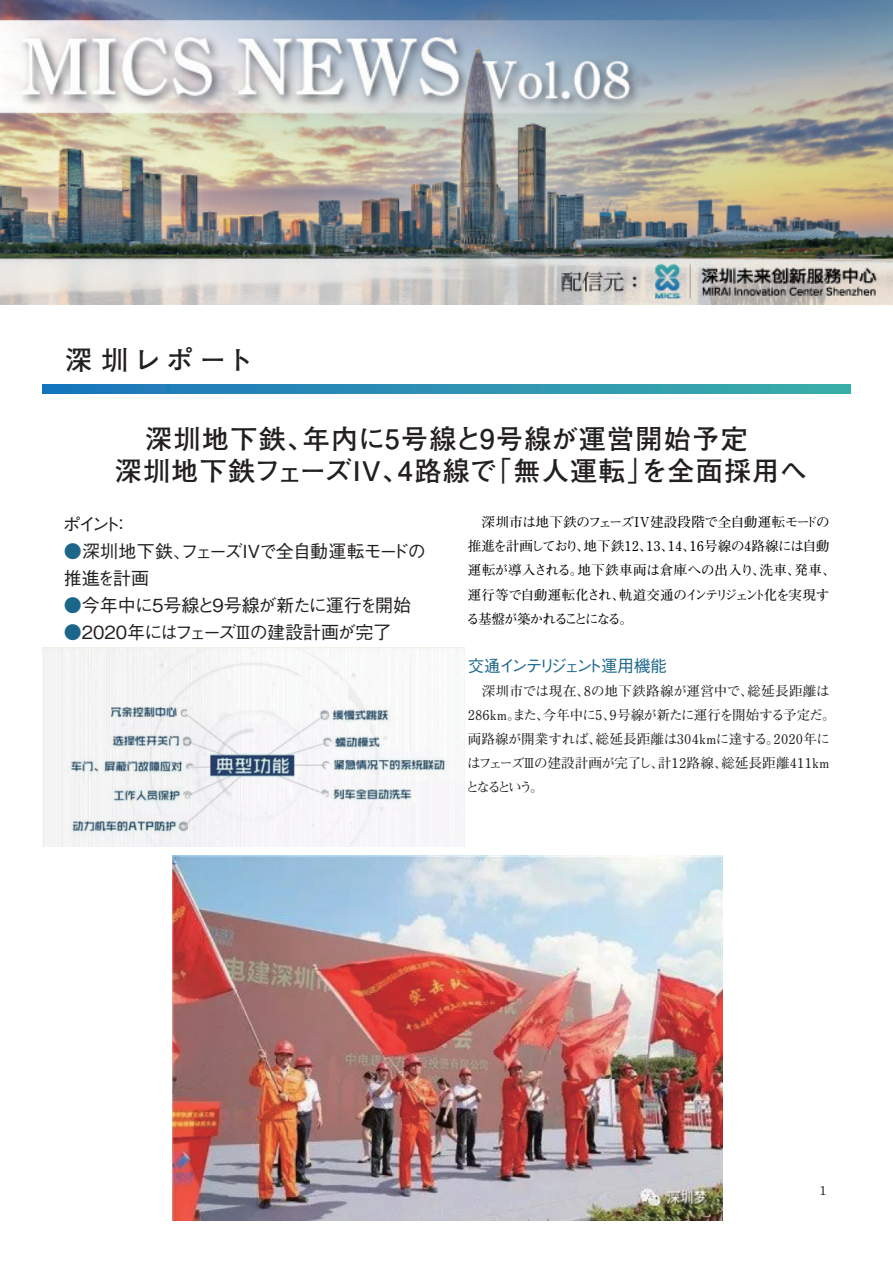
<style>
.page{position:relative;width:893px;height:1263px;background:#fff}
.page>*{position:absolute;margin:0;border:0;box-sizing:border-box;transform-origin:0 0}
.t1{font:700 27px/32.4px "Futo Go B101 Pr 6 N";letter-spacing:.05em;color:#231f20;text-align:center}
.t2{font:500 18px/27px "Gothic BBB Pr 6 N";letter-spacing:-.05em;color:#231f20}
.t3{font:500 18px "Gothic BBB Pr 6 N";letter-spacing:-.03em;color:#231f20}
.t4{font:500 16.5px "Gothic BBB Pr 6 N";letter-spacing:-.12em;color:#1c6689}
.t5{font:700 13.5px/24px "Futo Min A101 Pr 6 N";letter-spacing:-.025em;color:#000}
.t6{font:700 13.5px/24px "Futo Min A101 Pr 6 N";letter-spacing:.005em;color:#231f20}
.t7{font:700 12px "Futo Min A101 Pr 6 N";color:#231f20}
.s1{color:#1c6689}
</style>
<div class="page">
<svg style="left:43px;top:384px;width:807px;height:10px;background:#2b91b2"></svg>
<img style="left:0;top:0;width:893px;height:304px">
<img style="left:173px;top:855px;width:549px;height:365px">
<img style="left:43px;top:647px;width:421px;height:200px">
<h1 class="t1" style="left:65px;top:343px;width:190px">深 圳 レ ポ ー ト</h1>
<h1 class="t1" style="left:86px;top:421px;width:722px">深圳地下鉄、年内に5号線と9号線が運営開始予定<br>　深圳地下鉄フェーズIV、4路線で「無人運転」を全面採用へ</h1>
<h2 class="t2" style="left:63px;top:510px;width:69px">ポイント：</h2>
<h2 class="t2" style="left:64px;top:537px;width:363px"><span class="s1">●</span>深圳地下鉄、フェーズIVで全自動運転モードの推進を計画</h2>
<h2 class="t2" style="left:64px;top:591px;width:349px"><span class="s1">●</span>今年中に5号線と9号線が新たに運行を開始</h2>
<h2 class="t3" style="left:64px;top:618px;width:329px"><span class="s1">●</span>2020年にはフェーズⅢの建設計画が完了</h2>
<p class="t5" style="left:466px;top:510px;width:371px">　深圳市は地下鉄のフェーズIV建設段階で全自動運転モードの推進を計画しており、地下鉄12、13、14、16号線の4路線には自動運転が導入される。地下鉄車両は倉庫への出入り、洗車、発車、運行等で自動運転化され、軌道交通のインテリジェント化を実現する基盤が築かれることになる。</p>
<p class="t4" style="left:468px;top:652px;width:201px">交通インテリジェント運用機能</p>
<p class="t6" style="left:466px;top:678px;width:371px">　深圳市では現在、8の地下鉄路線が運営中で、総延長距離は<br>286km。また、今年中に5、9号線が新たに運行を開始する予定だ。両路線が開業すれば、総延長距離は304kmに達する。2020年にはフェーズⅢの建設計画が完了し、計12路線、総延長距離411kmとなるという。</p>
<p class="t7" style="left:817px;top:1181px;width:13px">１</p>
</div>
